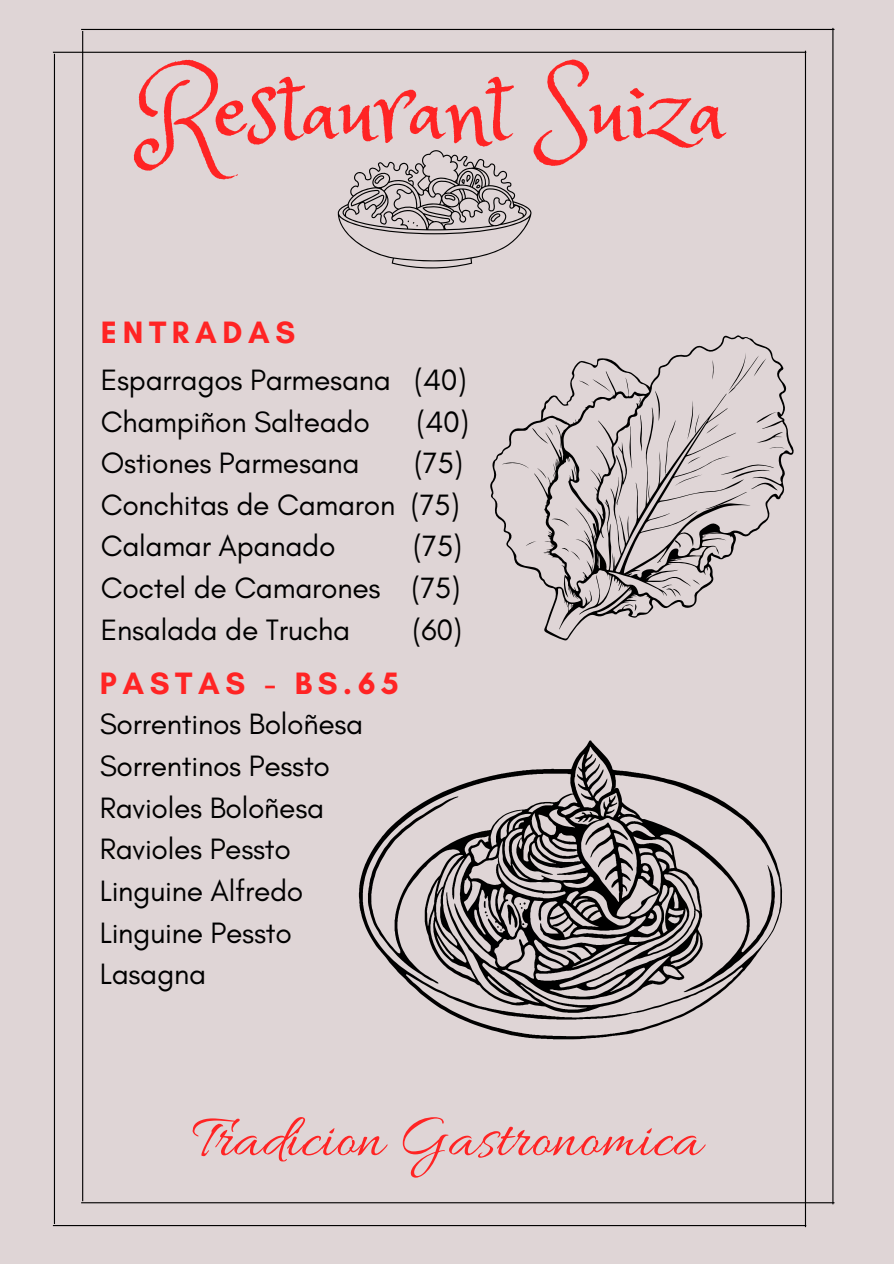
<style>
.page{position:relative;width:894px;height:1264px;background:#fff}
.page>*{position:absolute;margin:0;border:0;box-sizing:border-box;transform-origin:0 0}
.t1{font:97.5px "Princess Sofia";color:#ff2424}
.t2{font:62.1px "Allura";letter-spacing:.01em;color:#ff2424}
.t3{font:700 31.5px "Glacial Indifference";letter-spacing:.18em;color:#ff2424}
.t4{font:30px "Glacial Indifference";letter-spacing:-.01em;color:#000}
</style>
<div class="page">
<div style="left:0;top:0;width:893px;height:1263px;background:#dfd5d6"></div>
<hr style="left:81px;top:29px;width:753px;height:1px;background:#000">
<hr style="left:53px;top:52px;width:753px;height:1px;background:#000">
<hr style="left:81px;top:1202px;width:753px;height:1px;background:#000">
<hr style="left:53px;top:1224px;width:753px;height:2px;background:#000">
<hr style="left:82px;top:31px;width:1px;height:1170px;background:#000">
<hr style="left:54px;top:54px;width:1px;height:1169px;background:#000">
<hr style="left:832px;top:28px;width:1px;height:1176px;background:#000">
<hr style="left:804px;top:51px;width:1px;height:1176px;background:#000">
<svg style="left:338px;top:150px;width:193px;height:119px"></svg>
<svg style="left:358px;top:740px;width:423px;height:299px"></svg>
<svg style="left:490px;top:335px;width:303px;height:306px"></svg>
<svg style="left:589px;top:589px;width:2px;height:13px"></svg>
<svg style="left:639px;top:414px;width:3px;height:37px"></svg>
<svg style="left:615px;top:426px;width:17px;height:79px"></svg>
<svg style="left:674px;top:540px;width:7px;height:8px"></svg>
<svg style="left:654px;top:352px;width:130px;height:157px"></svg>
<svg style="left:501px;top:461px;width:28px;height:7px"></svg>
<svg style="left:537px;top:468px;width:9px;height:11px"></svg>
<svg style="left:525px;top:541px;width:11px;height:5px"></svg>
<svg style="left:532px;top:426px;width:21px;height:18px"></svg>
<svg style="left:573px;top:465px;width:3px;height:11px"></svg>
<svg style="left:551px;top:513px;width:40px;height:47px"></svg>
<svg style="left:578px;top:379px;width:33px;height:14px"></svg>
<svg style="left:661px;top:583px;width:19px;height:14px"></svg>
<svg style="left:692px;top:579px;width:7px;height:6px"></svg>
<svg style="left:634px;top:604px;width:2px;height:7px"></svg>
<p class="t1" style="left:142px;top:45px;width:586px">Restaurant Suiza</p>
<h1 class="t3" style="left:101px;top:312px;width:196px">ENTRADAS</h1>
<p class="t4" style="left:101px;top:361px;width:367px">Esparragos Parmesana (40)</p>
<h3 class="t4" style="left:101px;top:403px;width:270px">Champiñon Salteado</h3>
<h3 class="t4" style="left:416px;top:403px;width:54px">(40)</h3>
<p class="t4" style="left:101px;top:444px;width:260px">Ostiones Parmesana</p>
<p class="t4" style="left:414px;top:444px;width:50px">(75)</p>
<p class="t4" style="left:101px;top:486px;width:360px">Conchitas de Camaron (75)</p>
<p class="t4" style="left:101px;top:528px;width:236px">Calamar Apanado</p>
<p class="t4" style="left:413px;top:528px;width:50px">(75)</p>
<p class="t4" style="left:101px;top:569px;width:361px">Coctel de Camarones (75)</p>
<p class="t4" style="left:101px;top:611px;width:251px">Ensalada de Trucha</p>
<p class="t4" style="left:412px;top:611px;width:51px">(60)</p>
<p class="t3" style="left:100px;top:664px;width:300px">PASTAS - BS.65</p>
<p class="t4" style="left:100px;top:705px;width:265px">Sorrentinos Boloñesa</p>
<p class="t4" style="left:100px;top:747px;width:232px">Sorrentinos Pessto</p>
<h3 class="t4" style="left:100px;top:789px;width:226px">Ravioles Boloñesa</h3>
<p class="t4" style="left:100px;top:830px;width:193px">Ravioles Pessto</p>
<p class="t4" style="left:100px;top:872px;width:205px">Linguine Alfredo</p>
<p class="t4" style="left:100px;top:914px;width:193px">Linguine Pessto</p>
<p class="t4" style="left:100px;top:955px;width:108px">Lasagna</p>
<p class="t2" style="left:192px;top:1104px;width:511px">Tradicion Gastronomica</p>
</div>
